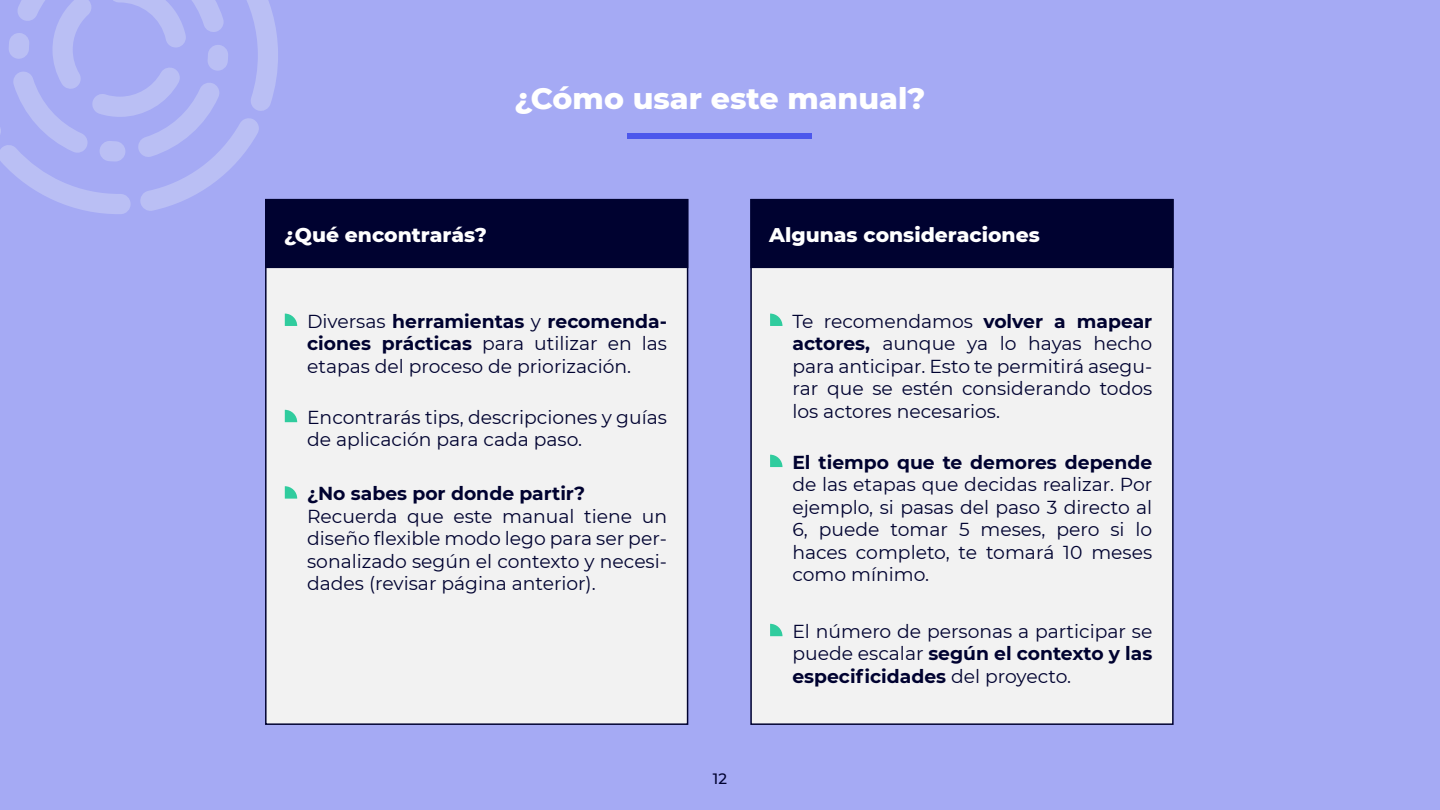
<style>
.page{position:relative;width:1440px;height:810px;background:#a5aaf4}
.page>*{position:absolute;margin:0;border:0;box-sizing:border-box;transform-origin:0 0}
.t1{font:800 30px "Montserrat";color:#fff}
.t2{font:800 20.25px "Montserrat";color:#fff}
.t3{font:18.75px/22.5px "Montserrat";color:#000230;text-align:justify}
.t4{font:700 18.75px "Montserrat";color:#000230}
.t5{font:500 15px "Montserrat";color:#000230}
.s1{font-weight:700}
</style>
<div class="page">
<svg style="left:0;top:0;width:278px;height:214px"></svg>
<svg style="left:9px;top:0;width:219px;height:162px"></svg>
<div style="left:628px;top:133px;width:184px;height:5px;background:#4c57ec"></div>
<div style="left:265px;top:199px;width:423px;height:526px;background:#f2f2f2;border:2px solid #000230"></div>
<div style="left:265px;top:199px;width:423px;height:69px;background:#000230"></div>
<svg style="left:285px;top:314px;width:12px;height:12px"></svg>
<svg style="left:285px;top:410px;width:12px;height:12px"></svg>
<svg style="left:285px;top:486px;width:12px;height:13px"></svg>
<div style="left:750px;top:199px;width:424px;height:526px;background:#f2f2f2;border:2px solid #000230"></div>
<div style="left:750px;top:199px;width:424px;height:69px;background:#000230"></div>
<svg style="left:770px;top:314px;width:13px;height:12px"></svg>
<svg style="left:770px;top:455px;width:13px;height:12px"></svg>
<svg style="left:770px;top:624px;width:13px;height:12px"></svg>
<h1 class="t1" style="left:515px;top:76px;width:412px">¿Cómo usar este manual?</h1>
<p class="t2" style="left:284px;top:220px;width:204px">¿Qué encontrarás?</p>
<p class="t2" style="left:769px;top:220px;width:272px">Algunas consideraciones</p>
<p class="t3" style="left:307px;top:309px;width:361px">Diversas <span class="s1">herramientas</span> y <span class="s1">recomenda&shy;ciones prácticas</span> para utilizar en las etapas del proceso de priorización.</p>
<p class="t3" style="left:307px;top:405px;width:361px">Encontrarás tips, descripciones y guías de aplicación para cada paso.</p>
<p class="t4" style="left:307px;top:480px;width:280px">¿No sabes por donde partir?</p>
<p class="t3" style="left:307px;top:504px;width:361px">Recuerda que este manual tiene un diseño flexible modo lego para ser per&shy;sonalizado según el contexto y necesi&shy;dades (revisar página anterior).</p>
<p class="t5" style="left:713px;top:768px;width:16px">12</p>
<p class="t3" style="left:792px;top:309px;width:361px">Te recomendamos <span class="s1">volver a mapear actores,</span> aunque ya lo hayas hecho para anticipar. Esto te permitirá asegu&shy;rar que se estén considerando todos los actores necesarios.</p>
<p class="t4" style="left:792px;top:449px;width:361px">El tiempo que te demores depende</p>
<p class="t3" style="left:792px;top:473px;width:361px">de las etapas que decidas realizar. Por ejemplo, si pasas del paso 3 directo al 6, puede tomar 5 meses, pero si lo haces completo, te tomará 10 meses como mínimo.</p>
<p class="t3" style="left:792px;top:619px;width:361px">El número de personas a participar se puede escalar <span class="s1">según el contexto y las especificidades</span> del proyecto.</p>
</div>
